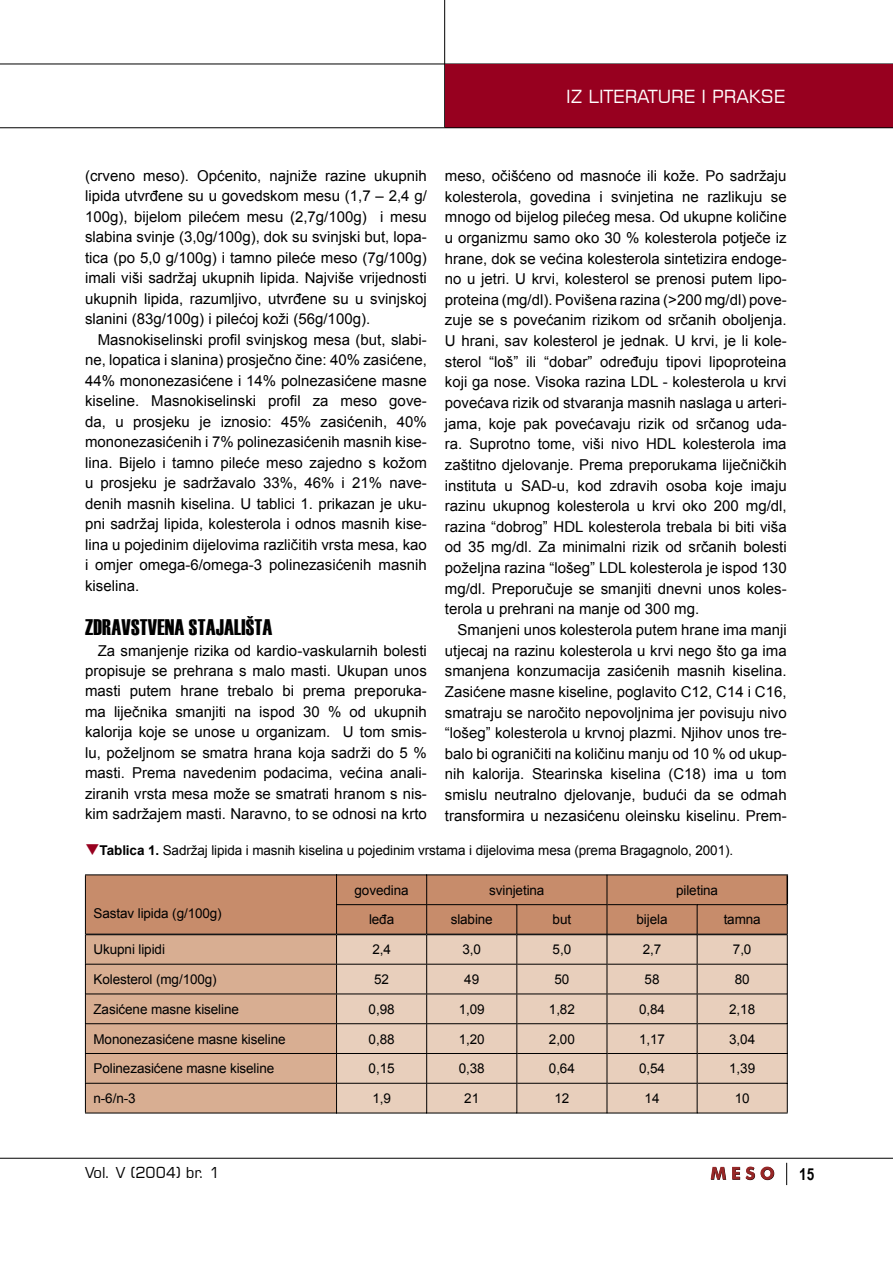
<style>
.page{position:relative;width:893px;height:1263px;background:#fff}
.page>*{position:absolute;margin:0;border:0;box-sizing:border-box;transform-origin:0 0}
.naslov_u_tekstu{font:22.5px "Haettenschweiler";letter-spacing:.01em;color:#000}
.t1{font:18px "Square 721 BT";color:#fff}
.t2{font:700 16.5px "Arial Narrow";color:#000}
.tekst{font:15px/20.7px "Arial";color:#000;text-align:justify}
.t3{font:15px "Square 721 BT";color:#000}
.tekst_u_tablici{font:13.5px "Arial";letter-spacing:-.01em;color:#000}
.s1{color:#97001f}
.s2{font-weight:700}
</style>
<div class="page">
<hr style="left:0;top:64px;width:893px;height:1px;background:#000">
<hr style="left:444px;top:0;width:1px;height:128px;background:#000">
<hr style="left:0;top:1158px;width:893px;height:1px;background:#000">
<svg style="left:711px;top:1167px;width:15px;height:13px"></svg>
<svg style="left:732px;top:1166px;width:42px;height:14px"></svg>
<svg style="left:786px;top:1163px;width:1px;height:22px"></svg>
<div style="left:445px;top:64px;width:448px;height:64px;background:#97001f"></div>
<hr style="left:0;top:127px;width:893px;height:1px;background:#000">
<svg style="left:85px;top:874px;width:703px;height:240px;background:#d1ad95"></svg>
<hr style="left:787px;top:1083px;width:1px;height:30px;background:#000">
<hr style="left:697px;top:1113px;width:91px;height:1px;background:#000">
<p class="t1" style="left:566px;top:85px;width:221px">IZ LITERATURE I PRAKSE</p>
<p class="tekst" style="left:85px;top:166px;width:343px">(crveno meso). Općenito, najniže razine ukupnih lipida utvrđene su u govedskom mesu (1,7 – 2,4 g/ 100g), bijelom pilećem mesu (2,7g/100g) i mesu slabina svinje (3,0g/100g), dok su svinjski but, lopa&shy;tica (po 5,0 g/100g) i tamno pileće meso (7g/100g) imali viši sadržaj ukupnih lipida. Najviše vrijednosti ukupnih lipida, razumljivo, utvrđene su u svinjskoj slanini (83g/100g) i pilećoj koži (56g/100g).</p>
<p class="tekst" style="left:85px;top:329px;width:343px;text-indent:13px">Masnokiselinski profil svinjskog mesa (but, slabi&shy;ne, lopatica i slanina) prosječno čine: 40% zasićene, 44% mononezasićene i 14% polnezasićene masne kiseline. Masnokiselinski profil za meso gove&shy;da, u prosjeku je iznosio: 45% zasićenih, 40% mononezasićenih i 7% polinezasićenih masnih kise&shy;lina. Bijelo i tamno pileće meso zajedno s kožom u prosjeku je sadržavalo 33%, 46% i 21% nave&shy;denih masnih kiselina. U tablici 1. prikazan je uku&shy;pni sadržaj lipida, kolesterola i odnos masnih kise&shy;lina u pojedinim dijelovima različitih vrsta mesa, kao i omjer omega-6/omega-3 polinezasićenih masnih kiselina.</p>
<p class="naslov_u_tekstu" style="left:85px;top:612px;width:189px">ZDRAVSTVENA STAJALIŠTA</p>
<p class="tekst" style="left:85px;top:640px;width:343px;text-indent:13px">Za smanjenje rizika od kardio-vaskularnih bolesti propisuje se prehrana s malo masti. Ukupan unos masti putem hrane trebalo bi prema preporuka&shy;ma liječnika smanjiti na ispod 30 % od ukupnih kalorija koje se unose u organizam. U tom smis&shy;lu, poželjnom se smatra hrana koja sadrži do 5 % masti. Prema navedenim podacima, većina anali&shy;ziranih vrsta mesa može se smatrati hranom s nis&shy;kim sadržajem masti. Naravno, to se odnosi na krto</p>
<p class="tekst" style="left:445px;top:166px;width:343px">meso, očišćeno od masnoće ili kože. Po sadržaju kolesterola, govedina i svinjetina ne razlikuju se mnogo od bijelog pilećeg mesa. Od ukupne količine u organizmu samo oko 30 % kolesterola potječe iz hrane, dok se većina kolesterola sintetizira endoge&shy;no u jetri. U krvi, kolesterol se prenosi putem lipo&shy;proteina (mg/dl). Povišena razina (&gt;200 mg/dl) pove&shy;zuje se s povećanim rizikom od srčanih oboljenja.<br>U hrani, sav kolesterol je jednak. U krvi, je li kole&shy;sterol “loš” ili “dobar” određuju tipovi lipoproteina koji ga nose. Visoka razina LDL - kolesterola u krvi povećava rizik od stvaranja masnih naslaga u arteri&shy;jama, koje pak povećavaju rizik od srčanog uda&shy;ra. Suprotno tome, viši nivo HDL kolesterola ima zaštitno djelovanje. Prema preporukama liječničkih instituta u SAD-u, kod zdravih osoba koje imaju razinu ukupnog kolesterola u krvi oko 200 mg/dl, razina “dobrog” HDL kolesterola trebala bi biti viša od 35 mg/dl. Za minimalni rizik od srčanih bolesti poželjna razina “lošeg” LDL kolesterola je ispod 130 mg/dl. Preporučuje se smanjiti dnevni unos koles&shy;terola u prehrani na manje od 300 mg.</p>
<p class="tekst" style="left:445px;top:619px;width:343px;text-indent:13px">Smanjeni unos kolesterola putem hrane ima manji utjecaj na razinu kolesterola u krvi nego što ga ima smanjena konzumacija zasićenih masnih kiselina.<br>Zasićene masne kiseline, poglavito C12, C14 i C16, smatraju se naročito nepovoljnima jer povisuju nivo “lošeg” kolesterola u krvnoj plazmi. Njihov unos tre&shy;balo bi ograničiti na količinu manju od 10 % od ukup&shy;nih kalorija. Stearinska kiselina (C18) ima u tom smislu neutralno djelovanje, budući da se odmah transformira u nezasićenu oleinsku kiselinu. Prem-</p>
<p class="tekst_u_tablici" style="left:85px;top:841px;width:650px"><span class="s1">❑</span><span class="s2">Tablica 1.</span> Sadržaj lipida i masnih kiselina u pojedinim vrstama i dijelovima mesa (prema Bragagnolo, 2001).</p>
<p class="tekst_u_tablici" style="left:94px;top:904px;width:130px">Sastav lipida (g/100g)</p>
<p class="tekst_u_tablici" style="left:355px;top:881px;width:56px">govedina</p>
<p class="tekst_u_tablici" style="left:489px;top:881px;width:57px">svinjetina</p>
<p class="tekst_u_tablici" style="left:676px;top:881px;width:44px">piletina</p>
<p class="tekst_u_tablici" style="left:369px;top:911px;width:27px">leđa</p>
<p class="tekst_u_tablici" style="left:451px;top:911px;width:44px">slabine</p>
<p class="tekst_u_tablici" style="left:553px;top:911px;width:20px">but</p>
<p class="tekst_u_tablici" style="left:637px;top:911px;width:32px">bijela</p>
<p class="tekst_u_tablici" style="left:724px;top:911px;width:39px">tamna</p>
<p class="tekst_u_tablici" style="left:94px;top:941px;width:73px">Ukupni lipidi</p>
<p class="tekst_u_tablici" style="left:372px;top:941px;width:20px">2,4</p>
<p class="tekst_u_tablici" style="left:462px;top:941px;width:20px">3,0</p>
<p class="tekst_u_tablici" style="left:553px;top:941px;width:20px">5,0</p>
<p class="tekst_u_tablici" style="left:643px;top:941px;width:20px">2,7</p>
<p class="tekst_u_tablici" style="left:733px;top:941px;width:20px">7,0</p>
<p class="tekst_u_tablici" style="left:94px;top:970px;width:125px">Kolesterol (mg/100g)</p>
<p class="tekst_u_tablici" style="left:374px;top:970px;width:16px">52</p>
<p class="tekst_u_tablici" style="left:464px;top:970px;width:16px">49</p>
<p class="tekst_u_tablici" style="left:554px;top:970px;width:16px">50</p>
<p class="tekst_u_tablici" style="left:645px;top:970px;width:16px">58</p>
<p class="tekst_u_tablici" style="left:735px;top:970px;width:16px">80</p>
<p class="tekst_u_tablici" style="left:94px;top:1000px;width:147px">Zasićene masne kiseline</p>
<p class="tekst_u_tablici" style="left:369px;top:1000px;width:27px">0,98</p>
<p class="tekst_u_tablici" style="left:459px;top:1000px;width:27px">1,09</p>
<p class="tekst_u_tablici" style="left:549px;top:1000px;width:27px">1,82</p>
<p class="tekst_u_tablici" style="left:639px;top:1000px;width:27px">0,84</p>
<p class="tekst_u_tablici" style="left:729px;top:1000px;width:27px">2,18</p>
<p class="tekst_u_tablici" style="left:94px;top:1030px;width:194px">Mononezasićene masne kiseline</p>
<p class="tekst_u_tablici" style="left:369px;top:1030px;width:27px">0,88</p>
<p class="tekst_u_tablici" style="left:459px;top:1030px;width:27px">1,20</p>
<p class="tekst_u_tablici" style="left:549px;top:1030px;width:27px">2,00</p>
<p class="tekst_u_tablici" style="left:639px;top:1030px;width:27px">1,17</p>
<p class="tekst_u_tablici" style="left:729px;top:1030px;width:27px">3,04</p>
<p class="tekst_u_tablici" style="left:94px;top:1060px;width:182px">Polinezasićene masne kiseline</p>
<p class="tekst_u_tablici" style="left:369px;top:1060px;width:27px">0,15</p>
<p class="tekst_u_tablici" style="left:459px;top:1060px;width:27px">0,38</p>
<p class="tekst_u_tablici" style="left:549px;top:1060px;width:27px">0,64</p>
<p class="tekst_u_tablici" style="left:639px;top:1060px;width:27px">0,54</p>
<p class="tekst_u_tablici" style="left:729px;top:1060px;width:27px">1,39</p>
<p class="tekst_u_tablici" style="left:94px;top:1089px;width:44px">n-6/n-3</p>
<p class="tekst_u_tablici" style="left:372px;top:1089px;width:20px">1,9</p>
<p class="tekst_u_tablici" style="left:464px;top:1089px;width:16px">21</p>
<p class="tekst_u_tablici" style="left:554px;top:1089px;width:16px">12</p>
<p class="tekst_u_tablici" style="left:645px;top:1089px;width:16px">14</p>
<p class="tekst_u_tablici" style="left:735px;top:1089px;width:16px">10</p>
<p class="t3" style="left:85px;top:1163px;width:136px">Vol. V (2004) br. 1</p>
<p class="t2" style="left:799px;top:1161px;width:17px">15</p>
</div>
